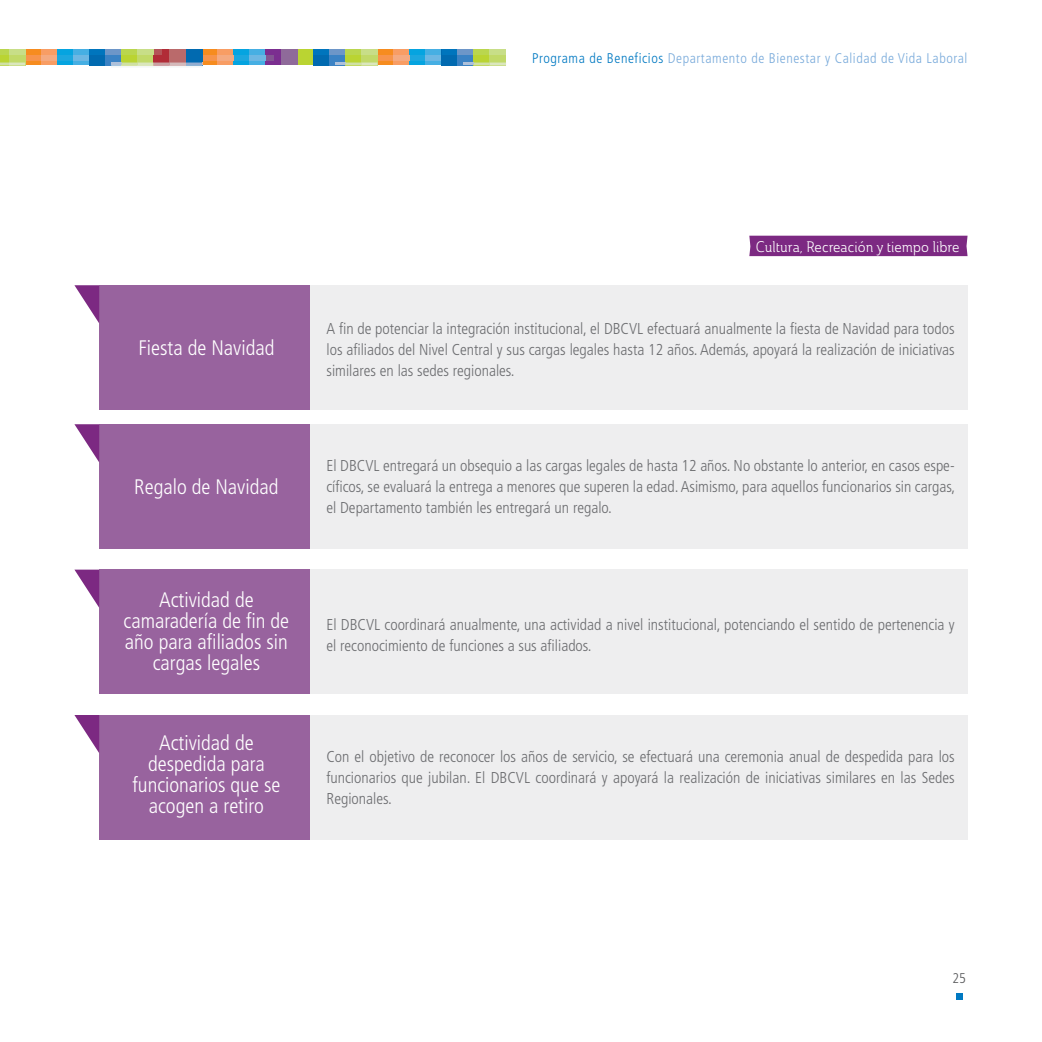
<style>
.page{position:relative;width:1042px;height:1042px;background:#fff}
.page>*{position:absolute;margin:0;border:0;box-sizing:border-box;transform-origin:0 0}
.t1{font:300 condensed 21px/21px "Frutiger";color:#fff;text-align:center}
.t2{font:300 condensed 15.75px/21px "Frutiger";color:#6c6d70;text-align:justify}
.t3{font:15.05px "Ainslie Con Boo";color:#fff}
.t4{font:300 condensed 14px "Frutiger";letter-spacing:.04em;color:#7aabdb}
.t5{font:300 condensed 14px "Frutiger";color:#57585a}
.s1{color:#0079c2}
</style>
<div class="page">
<svg style="left:956px;top:993px;width:6px;height:6px"></svg>
<div style="left:25px;top:49px;width:16px;height:16px;background:#f68c1f"></div>
<div style="left:41px;top:49px;width:16px;height:16px;background:#f89d64"></div>
<div style="left:57px;top:49px;width:16px;height:16px;background:#05a4e0"></div>
<div style="left:73px;top:49px;width:16px;height:16px;background:#46afe3"></div>
<div style="left:26px;top:55px;width:15px;height:5px;background:#f7944b"></div>
<div style="left:41px;top:55px;width:16px;height:5px;background:#f4aa81"></div>
<div style="left:57px;top:55px;width:16px;height:5px;background:#1ba7df"></div>
<div style="left:73px;top:55px;width:16px;height:5px;background:#6db7e3"></div>
<svg style="left:0;top:54px;width:9px;height:9px"></svg>
<svg style="left:9px;top:54px;width:16px;height:9px"></svg>
<svg style="left:0;top:63px;width:25px;height:2px"></svg>
<div style="left:0;top:49px;width:9px;height:5px;background:#bad64e"></div>
<div style="left:9px;top:49px;width:16px;height:5px;background:#c8de88"></div>
<div style="left:202px;top:49px;width:16px;height:16px;background:#f68c1f"></div>
<div style="left:377px;top:49px;width:17px;height:16px;background:#f68c1f"></div>
<div style="left:218px;top:49px;width:16px;height:16px;background:#f89d64"></div>
<div style="left:393px;top:49px;width:16px;height:16px;background:#f89d64"></div>
<div style="left:298px;top:49px;width:16px;height:16px;background:#bad432"></div>
<div style="left:234px;top:49px;width:16px;height:16px;background:#05a4e0"></div>
<div style="left:409px;top:49px;width:17px;height:16px;background:#05a4e0"></div>
<div style="left:250px;top:49px;width:16px;height:16px;background:#46afe3"></div>
<div style="left:425px;top:49px;width:16px;height:16px;background:#46afe3"></div>
<div style="left:266px;top:49px;width:16px;height:16px;background:#7b2e90"></div>
<div style="left:282px;top:49px;width:16px;height:16px;background:#8f6a9a"></div>
<div style="left:202px;top:55px;width:16px;height:5px;background:#f7944b"></div>
<div style="left:378px;top:55px;width:15px;height:5px;background:#f7944b"></div>
<div style="left:218px;top:55px;width:16px;height:5px;background:#f4aa81"></div>
<div style="left:393px;top:55px;width:16px;height:5px;background:#f4aa81"></div>
<div style="left:234px;top:55px;width:16px;height:5px;background:#1ba7df"></div>
<div style="left:409px;top:55px;width:16px;height:5px;background:#1ba7df"></div>
<div style="left:250px;top:55px;width:16px;height:5px;background:#6db7e3"></div>
<div style="left:425px;top:55px;width:16px;height:5px;background:#6db7e3"></div>
<svg style="left:266px;top:55px;width:7px;height:5px"></svg>
<div style="left:89px;top:49px;width:16px;height:16px;background:#016ab0"></div>
<div style="left:313px;top:49px;width:16px;height:16px;background:#016ab0"></div>
<div style="left:441px;top:49px;width:17px;height:16px;background:#016ab0"></div>
<svg style="left:105px;top:54px;width:17px;height:11px"></svg>
<svg style="left:329px;top:54px;width:16px;height:11px"></svg>
<svg style="left:458px;top:54px;width:16px;height:11px"></svg>
<div style="left:186px;top:49px;width:16px;height:16px;background:#016ab0"></div>
<svg style="left:122px;top:54px;width:16px;height:9px"></svg>
<svg style="left:345px;top:54px;width:16px;height:9px"></svg>
<svg style="left:474px;top:54px;width:16px;height:9px"></svg>
<svg style="left:138px;top:54px;width:16px;height:9px"></svg>
<svg style="left:361px;top:54px;width:16px;height:9px"></svg>
<svg style="left:490px;top:54px;width:16px;height:9px"></svg>
<svg style="left:154px;top:49px;width:16px;height:14px"></svg>
<div style="left:170px;top:49px;width:16px;height:16px;background:#ba6a6b"></div>
<svg style="left:335px;top:63px;width:42px;height:2px"></svg>
<svg style="left:463px;top:63px;width:43px;height:2px"></svg>
<svg style="left:111px;top:63px;width:92px;height:3px"></svg>
<div style="left:89px;top:49px;width:16px;height:5px;background:#0075bd"></div>
<div style="left:313px;top:49px;width:16px;height:5px;background:#0075bd"></div>
<div style="left:442px;top:49px;width:16px;height:5px;background:#0075bd"></div>
<div style="left:105px;top:49px;width:17px;height:5px;background:#6d96c8"></div>
<div style="left:329px;top:49px;width:16px;height:5px;background:#6d96c8"></div>
<div style="left:458px;top:49px;width:16px;height:5px;background:#6d96c8"></div>
<div style="left:122px;top:49px;width:16px;height:5px;background:#bad64e"></div>
<div style="left:345px;top:49px;width:16px;height:5px;background:#bad64e"></div>
<div style="left:474px;top:49px;width:16px;height:5px;background:#bad64e"></div>
<div style="left:138px;top:49px;width:16px;height:5px;background:#c8de88"></div>
<div style="left:361px;top:49px;width:16px;height:5px;background:#c8de88"></div>
<div style="left:490px;top:49px;width:16px;height:5px;background:#c8de88"></div>
<svg style="left:154px;top:49px;width:7px;height:5px"></svg>
<div style="left:99px;top:285px;width:868px;height:125px;background:#eeeeef"></div>
<div style="left:99px;top:424px;width:868px;height:125px;background:#eeeeef"></div>
<div style="left:99px;top:569px;width:868px;height:125px;background:#eeeeef"></div>
<div style="left:99px;top:715px;width:868px;height:124px;background:#eeeeef"></div>
<div style="left:99px;top:285px;width:211px;height:125px;background:#98639e"></div>
<div style="left:99px;top:424px;width:211px;height:125px;background:#98639e"></div>
<div style="left:99px;top:569px;width:211px;height:125px;background:#98639e"></div>
<div style="left:99px;top:715px;width:211px;height:124px;background:#98639e"></div>
<svg style="left:74px;top:285px;width:25px;height:38px"></svg>
<svg style="left:74px;top:424px;width:25px;height:38px"></svg>
<svg style="left:74px;top:569px;width:25px;height:39px"></svg>
<svg style="left:74px;top:715px;width:25px;height:38px"></svg>
<div style="left:749px;top:236px;width:218px;height:20px;background:#7c2982"></div>
<p class="t4" style="left:532px;top:50px;width:437px"><span class="s1">Programa de Beneficios</span> Departamento de Bienestar y Calidad de Vida Laboral</p>
<h1 class="t1" style="left:138px;top:338px;width:138px">Fiesta de Navidad</h1>
<h1 class="t1" style="left:134px;top:477px;width:146px">Regalo de Navidad</h1>
<h1 class="t1" style="left:124px;top:590px;width:167px">Actividad de camaradería de fin de año para afiliados sin cargas legales</h1>
<h1 class="t1" style="left:132px;top:732px;width:149px">Actividad de despedida para funcionarios que se acogen a retiro</h1>
<p class="t3" style="left:756px;top:238px;width:205px">Cultura, Recreación y tiempo libre</p>
<p class="t2" style="left:326px;top:318px;width:630px">A fin de potenciar la integración institucional, el DBCVL efectuará anualmente la fiesta de Navidad para todos los afiliados del Nivel Central y sus cargas legales hasta 12 años. Además, apoyará la realización de iniciativas similares en las sedes regionales.</p>
<p class="t2" style="left:326px;top:455px;width:630px">El DBCVL entregará un obsequio a las cargas legales de hasta 12 años. No obstante lo anterior, en casos espe&shy;cíficos, se evaluará la entrega a menores que superen la edad. Asimismo, para aquellos funcionarios sin cargas, el Departamento también les entregará un regalo.</p>
<p class="t2" style="left:326px;top:614px;width:630px">El DBCVL coordinará anualmente, una actividad a nivel institucional, potenciando el sentido de pertenencia y el reconocimiento de funciones a sus afiliados.</p>
<p class="t2" style="left:326px;top:746px;width:630px">Con el objetivo de reconocer los años de servicio, se efectuará una ceremonia anual de despedida para los funcionarios que jubilan. El DBCVL coordinará y apoyará la realización de iniciativas similares en las Sedes Regionales.</p>
<p class="t5" style="left:952px;top:970px;width:15px">25</p>
</div>
